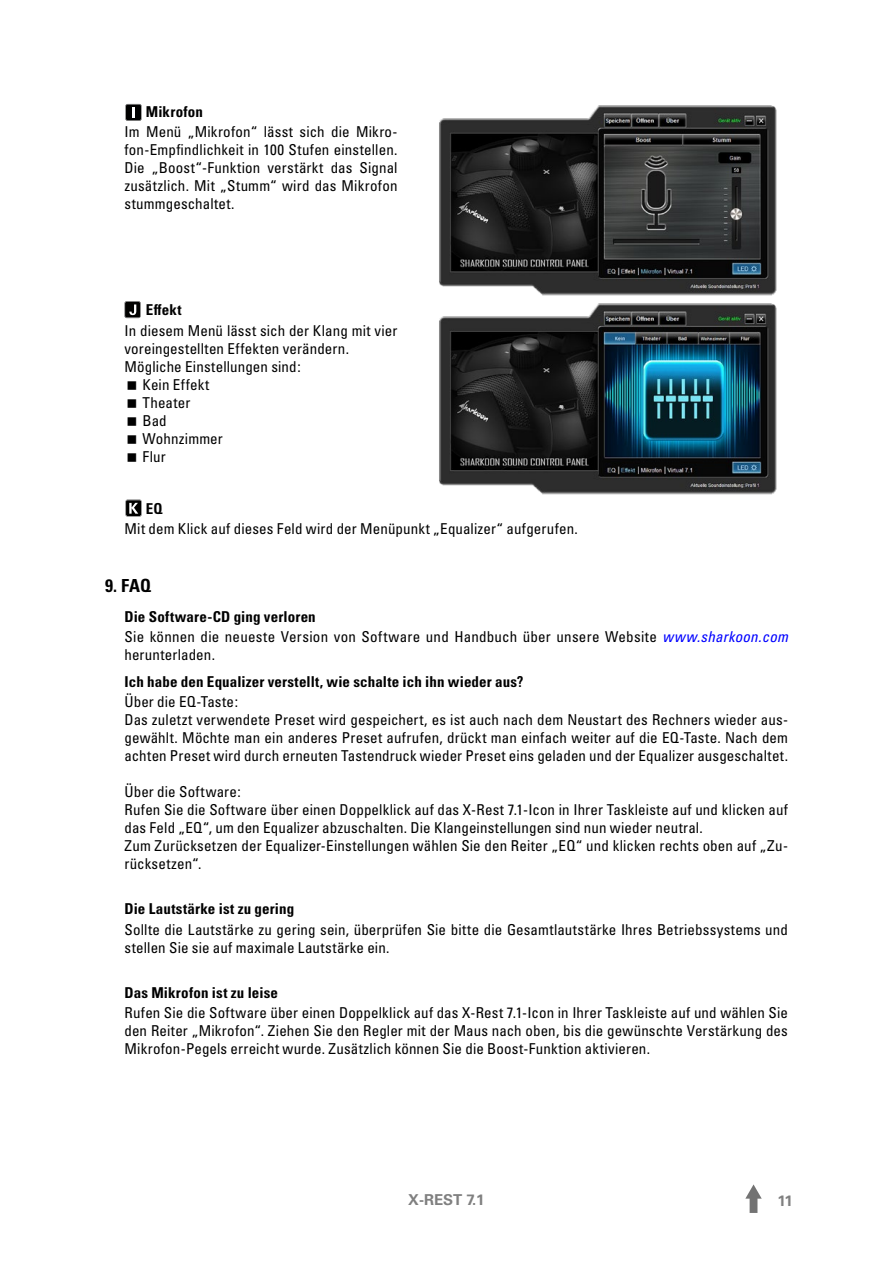
<style>
.page{position:relative;width:893px;height:1263px;background:#fff}
.page>*{position:absolute;margin:0;border:0;box-sizing:border-box;transform-origin:0 0}
.t1{font:18px "Univers LTCYR 67 Bold Cond";color:#000}
.t2{font:condensed 15px/18px "Univers";letter-spacing:.01em;color:#000}
.t3{font:15px "Univers LTCYR 67 Bold Cond";letter-spacing:.01em;color:#000}
.t4{font:700 15px "Univers LTCYR 65";letter-spacing:-.01em;color:#808080}
.s1{font-family:"Univers LTCYR 57 Condensed Obl";font-stretch:normal;color:#00f}
</style>
<div class="page">
<img style="left:439px;top:105px;width:338px;height:190px">
<img style="left:439px;top:295px;width:338px;height:200px">
<svg style="left:745px;top:1184px;width:17px;height:29px"></svg>
<svg style="left:124px;top:301px;width:17px;height:17px"></svg>
<svg style="left:125px;top:500px;width:17px;height:17px"></svg>
<svg style="left:125px;top:104px;width:17px;height:17px"></svg>
<p class="t3" style="left:146px;top:102px;width:59px">Mikrofon</p>
<p class="t2" style="left:124px;top:123px;width:275px;text-align:justify">Im Menü „Mikrofon“ lässt sich die Mikro&shy;fon-Empfindlichkeit in 100 Stufen einstellen.<br>Die „Boost“-Funktion verstärkt das Signal zusätzlich. Mit „Stumm“ wird das Mikrofon stummgeschaltet.</p>
<p class="t3" style="left:146px;top:301px;width:37px">Effekt</p>
<p class="t2" style="left:124px;top:321px;width:274px">In diesem Menü lässt sich der Klang mit vier</p>
<p class="t2" style="left:124px;top:339px;width:226px">voreingestellten Effekten verändern.</p>
<p class="t2" style="left:124px;top:357px;width:178px">Mögliche Einstellungen sind:</p>
<p class="t2" style="left:142px;top:375px;width:68px">Kein Effekt</p>
<p class="t2" style="left:142px;top:393px;width:49px">Theater</p>
<p class="t2" style="left:142px;top:411px;width:26px">Bad</p>
<p class="t2" style="left:142px;top:429px;width:82px">Wohnzimmer</p>
<p class="t2" style="left:142px;top:447px;width:25px">Flur</p>
<p class="t3" style="left:146px;top:499px;width:18px">EQ</p>
<p class="t2" style="left:124px;top:520px;width:455px">Mit dem Klick auf dieses Feld wird der Menüpunkt „Equalizer“ aufgerufen.</p>
<p class="t1" style="left:105px;top:574px;width:48px">9. FAQ</p>
<p class="t3" style="left:124px;top:607px;width:193px">Die Software-CD ging verloren</p>
<p class="t2" style="left:124px;top:627px;width:665px">Sie können die neueste Version von Software und Handbuch über unsere Website <span class="s1">www.sharkoon.com </span>herunterladen.</p>
<p class="t3" style="left:124px;top:672px;width:400px">Ich habe den Equalizer verstellt, wie schalte ich ihn wieder aus?</p>
<p class="t2" style="left:124px;top:693px;width:665px">Über die EQ-Taste:<br>Das zuletzt verwendete Preset wird gespeichert, es ist auch nach dem Neustart des Rechners wieder aus&shy;gewählt. Möchte man ein anderes Preset aufrufen, drückt man einfach weiter auf die EQ-Taste. Nach dem achten Preset wird durch erneuten Tastendruck wieder Preset eins geladen und der Equalizer ausgeschaltet.</p>
<p class="t2" style="left:124px;top:783px;width:665px">Über die Software:<br>Rufen Sie die Software über einen Doppelklick auf das X-Rest 7.1-Icon in Ihrer Taskleiste auf und klicken auf das Feld „EQ“, um den Equalizer abzuschalten. Die Klangeinstellungen sind nun wieder neutral.<br>Zum Zurücksetzen der Equalizer-Einstellungen wählen Sie den Reiter „EQ“ und klicken rechts oben auf „Zu&shy;rücksetzen“.</p>
<p class="t3" style="left:124px;top:900px;width:171px">Die Lautstärke ist zu gering</p>
<p class="t2" style="left:124px;top:920px;width:665px">Sollte die Lautstärke zu gering sein, überprüfen Sie bitte die Gesamtlautstärke Ihres Betriebssystems und stellen Sie sie auf maximale Lautstärke ein.</p>
<p class="t3" style="left:124px;top:983px;width:155px">Das Mikrofon ist zu leise</p>
<p class="t2" style="left:124px;top:1003px;width:665px;text-align:justify">Rufen Sie die Software über einen Doppelklick auf das X-Rest 7.1-Icon in Ihrer Taskleiste auf und wählen Sie den Reiter „Mikrofon“. Ziehen Sie den Regler mit der Maus nach oben, bis die gewünschte Verstärkung des Mikrofon-Pegels erreicht wurde. Zusätzlich können Sie die Boost-Funktion aktivieren.</p>
<p class="t4" style="left:408px;top:1189px;width:78px">X-REST 7.1</p>
<p class="t4" style="left:777px;top:1190px;width:17px">11</p>
</div>
